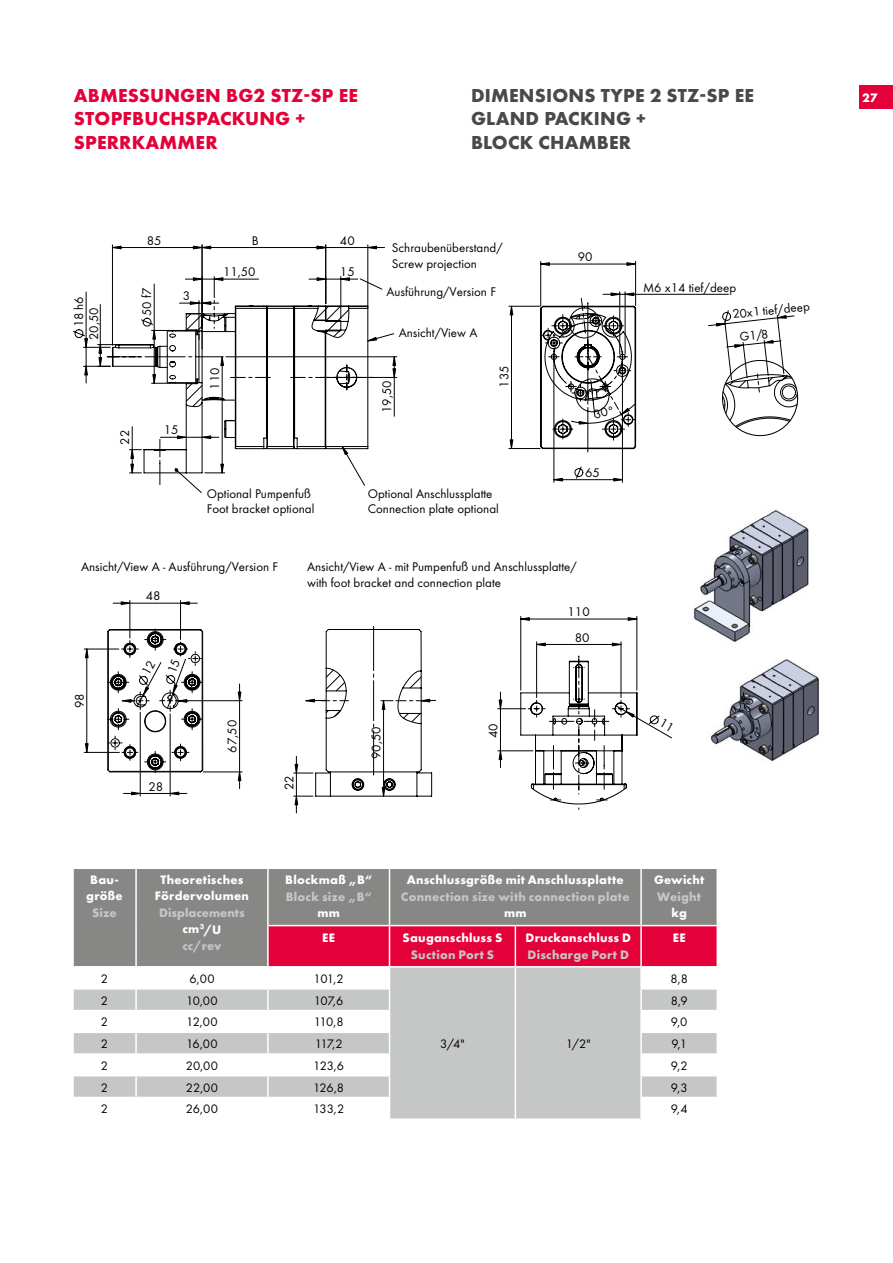
<style>
.page{position:relative;width:893px;height:1263px;background:#fff}
.page>*{position:absolute;margin:0;border:0;box-sizing:border-box;transform-origin:0 0}
.t1{font:700 19.5px/23.4px "Futura PT";letter-spacing:.01em;color:#e40039}
.t2{font:700 19.5px/23.4px "Futura PT";letter-spacing:.01em;color:#494948}
.t3{font:13.05px/15.6px "Function";color:#000}
.t4{font:700 12.75px/16.5px "Futura PT";letter-spacing:.02em;color:#fff;text-align:center}
.t5{font:700 12.75px/16.5px "Futura PT";letter-spacing:.015em;color:#c5c6c6;text-align:center}
.t6{font:12.75px "Futura PT";letter-spacing:-.025em;color:#000}
.s1{color:#fff}
</style>
<div class="page">
<div style="left:859px;top:85px;width:34px;height:24px;background:#e40039"></div>
<img style="left:94px;top:263px;width:725px;height:490px">
<svg style="left:394px;top:278px;width:241px;height:20px"></svg>
<svg style="left:708px;top:310px;width:90px;height:126px"></svg>
<svg style="left:204px;top:315px;width:583px;height:458px"></svg>
<hr style="left:203px;top:772px;width:39px;height:1px;background:#000">
<hr style="left:239px;top:701px;width:1px;height:71px;background:#000">
<hr style="left:140px;top:712px;width:1px;height:84px;background:#000">
<hr style="left:140px;top:793px;width:30px;height:1px;background:#000">
<hr style="left:170px;top:714px;width:1px;height:82px;background:#000">
<hr style="left:84px;top:649px;width:35px;height:1px;background:#000">
<hr style="left:84px;top:752px;width:35px;height:1px;background:#000">
<hr style="left:87px;top:649px;width:1px;height:103px;background:#000">
<svg style="left:238px;top:771px;width:3px;height:18px"></svg>
<svg style="left:170px;top:792px;width:17px;height:3px"></svg>
<svg style="left:123px;top:792px;width:18px;height:3px"></svg>
<svg style="left:85px;top:648px;width:4px;height:10px"></svg>
<svg style="left:85px;top:743px;width:4px;height:10px"></svg>
<svg style="left:107px;top:493px;width:267px;height:210px"></svg>
<svg style="left:94px;top:244px;width:300px;height:249px"></svg>
<hr style="left:112px;top:247px;width:90px;height:1px;background:#000">
<hr style="left:112px;top:245px;width:1px;height:100px;background:#000">
<hr style="left:202px;top:245px;width:1px;height:66px;background:#000">
<svg style="left:73px;top:276px;width:285px;height:62px"></svg>
<hr style="left:325px;top:245px;width:1px;height:59px;background:#000">
<svg style="left:367px;top:246px;width:10px;height:3px"></svg>
<svg style="left:317px;top:246px;width:9px;height:3px"></svg>
<svg style="left:193px;top:246px;width:18px;height:3px"></svg>
<svg style="left:113px;top:246px;width:9px;height:3px"></svg>
<svg style="left:83px;top:277px;width:294px;height:197px"></svg>
<svg style="left:341px;top:298px;width:294px;height:157px"></svg>
<hr style="left:511px;top:306px;width:1px;height:142px;background:#000">
<hr style="left:541px;top:264px;width:95px;height:1px;background:#000">
<hr style="left:635px;top:261px;width:1px;height:45px;background:#000">
<hr style="left:540px;top:261px;width:1px;height:45px;background:#000">
<hr style="left:509px;top:448px;width:31px;height:1px;background:#000">
<hr style="left:509px;top:306px;width:31px;height:1px;background:#000">
<hr style="left:619px;top:292px;width:1px;height:62px;background:#000">
<hr style="left:625px;top:292px;width:1px;height:62px;background:#000">
<hr style="left:625px;top:294px;width:103px;height:1px;background:#000">
<svg style="left:626px;top:262px;width:10px;height:4px"></svg>
<svg style="left:540px;top:262px;width:10px;height:4px"></svg>
<svg style="left:510px;top:439px;width:3px;height:9px"></svg>
<svg style="left:510px;top:306px;width:3px;height:9px"></svg>
<svg style="left:603px;top:292px;width:31px;height:4px"></svg>
<div style="left:74px;top:869px;width:643px;height:97px;background:#878786"></div>
<svg style="left:74px;top:989px;width:61px;height:108px;fill:#c5c6c6"></svg>
<hr style="left:72px;top:1010px;width:64px;height:1px;background:#fff">
<hr style="left:72px;top:1031px;width:64px;height:2px;background:#fff">
<hr style="left:72px;top:1053px;width:64px;height:2px;background:#fff">
<hr style="left:72px;top:1075px;width:64px;height:1px;background:#fff">
<svg style="left:136px;top:925px;width:582px;height:193px"></svg>
<hr style="left:135px;top:869px;width:2px;height:56px;background:#fff">
<hr style="left:135px;top:925px;width:2px;height:41px;background:#fff">
<hr style="left:267px;top:869px;width:2px;height:56px;background:#fff">
<hr style="left:389px;top:869px;width:1px;height:56px;background:#fff">
<hr style="left:640px;top:869px;width:2px;height:56px;background:#fff">
<hr style="left:267px;top:925px;width:122px;height:1px;background:#fff">
<hr style="left:389px;top:925px;width:126px;height:1px;background:#fff">
<hr style="left:515px;top:925px;width:126px;height:1px;background:#fff">
<hr style="left:641px;top:925px;width:77px;height:1px;background:#fff">
<hr style="left:136px;top:966px;width:132px;height:1px;background:#fff">
<svg style="left:294px;top:660px;width:379px;height:153px"></svg>
<svg style="left:540px;top:305px;width:96px;height:178px"></svg>
<svg style="left:107px;top:600px;width:97px;height:173px"></svg>
<h1 class="t1" style="left:74px;top:83px;width:286px">ABMESSUNGEN BG2 STZ-SP EE</h1>
<p class="t4" style="left:862px;top:89px;width:17px">27</p>
<h1 class="t1" style="left:74px;top:107px;width:233px">STOPFBUCHSPACKUNG +<br>SPERRKAMMER</h1>
<h1 class="t2" style="left:471px;top:83px;width:285px">DIMENSIONS TYPE 2 STZ-SP EE<br>GLAND PACKING +<br>BLOCK CHAMBER</h1>
<p class="t3" style="left:71px;top:327px;width:33px;rotate:-90deg">18 h6</p>
<p class="t3" style="left:86px;top:340px;width:34px;rotate:-90deg">20,50</p>
<p class="t3" style="left:147px;top:233px;width:16px">85</p>
<p class="t3" style="left:139px;top:316px;width:30px;rotate:-90deg">50 f7</p>
<p class="t3" style="left:183px;top:288px;width:9px">3</p>
<p class="t3" style="left:117px;top:445px;width:16px;rotate:-90deg">22</p>
<p class="t3" style="left:164px;top:422px;width:16px">15</p>
<p class="t3" style="left:252px;top:233px;width:8px">B</p>
<p class="t3" style="left:223px;top:264px;width:34px">11,50</p>
<p class="t3" style="left:340px;top:233px;width:16px">40</p>
<p class="t3" style="left:340px;top:264px;width:16px">15</p>
<p class="t3" style="left:392px;top:240px;width:112px">Schraubenüberstand/<br>Screw projection</p>
<p class="t3" style="left:386px;top:283px;width:111px">Ausführung/Version F</p>
<p class="t3" style="left:399px;top:325px;width:80px">Ansicht/View A</p>
<p class="t3" style="left:207px;top:390px;width:24px;rotate:-90deg">110</p>
<p class="t3" style="left:379px;top:413px;width:34px;rotate:-90deg">19,50</p>
<p class="t3" style="left:496px;top:388px;width:24px;rotate:-90deg">135</p>
<p class="t3" style="left:207px;top:486px;width:109px">Optional Pumpenfuß<br>Foot bracket optional</p>
<p class="t3" style="left:368px;top:486px;width:133px">Optional Anschlussplatte<br>Connection plate optional</p>
<p class="t3" style="left:578px;top:249px;width:16px">90</p>
<p class="t3" style="left:585px;top:465px;width:16px">65</p>
<p class="t3" style="left:81px;top:559px;width:199px">Ansicht/View A - Ausführung/Version F</p>
<p class="t3" style="left:307px;top:559px;width:271px">Ansicht/View A - mit Pumpenfuß und Anschlussplatte/ with foot bracket and connection plate</p>
<p class="t3" style="left:146px;top:588px;width:16px">48</p>
<p class="t3" style="left:568px;top:604px;width:24px">110</p>
<p class="t3" style="left:72px;top:708px;width:16px;rotate:-90deg">98</p>
<p class="t3" style="left:148px;top:779px;width:16px">28</p>
<p class="t3" style="left:225px;top:752px;width:34px;rotate:-90deg">67,50</p>
<p class="t3" style="left:281px;top:790px;width:16px;rotate:-90deg">22</p>
<p class="t3" style="left:368px;top:759px;width:34px;rotate:-90deg">90,50</p>
<p class="t3" style="left:485px;top:738px;width:16px;rotate:-90deg">40</p>
<p class="t3" style="left:575px;top:630px;width:16px">80</p>
<p class="t3" style="left:643px;top:279px;width:95px">M6 x14 tief/deep</p>
<p class="t3" style="left:732px;top:306px;width:79px;rotate:-6deg">20 x1 tief/deep</p>
<p class="t3" style="left:739px;top:329px;width:31px;rotate:-6deg">G1/8</p>
<p class="t4" style="left:86px;top:871px;width:38px">Bau&shy;größe</p>
<p class="t5" style="left:92px;top:904px;width:26px">Size</p>
<p class="t4" style="left:155px;top:871px;width:96px">Theoretisches<br>Fördervolumen</p>
<p class="t5" style="left:159px;top:904px;width:87px">Displacements <span class="s1">cm</span><sup>3</sup><span class="s1">/U<br></span>cc/rev</p>
<p class="t4" style="left:285px;top:871px;width:88px">Blockmaß „B“</p>
<p class="t5" style="left:286px;top:888px;width:87px">Block size „B“</p>
<p class="t4" style="left:317px;top:904px;width:24px">mm</p>
<p class="t4" style="left:407px;top:871px;width:218px">Anschlussgröße mit Anschlussplatte</p>
<p class="t5" style="left:401px;top:888px;width:230px">Connection size with connection plate</p>
<p class="t4" style="left:504px;top:904px;width:24px">mm</p>
<p class="t4" style="left:322px;top:929px;width:14px">EE</p>
<p class="t4" style="left:403px;top:929px;width:101px">Sauganschluss S</p>
<p class="t5" style="left:411px;top:946px;width:85px">Suction Port S</p>
<p class="t4" style="left:525px;top:929px;width:107px">Druckanschluss D</p>
<p class="t5" style="left:528px;top:946px;width:103px">Discharge Port D</p>
<p class="t6" style="left:101px;top:971px;width:9px">2</p>
<p class="t6" style="left:189px;top:971px;width:27px">6,00</p>
<p class="t6" style="left:314px;top:971px;width:32px">101,2</p>
<p class="t4" style="left:654px;top:871px;width:52px">Gewicht</p>
<p class="t5" style="left:657px;top:888px;width:45px">Weight</p>
<p class="t4" style="left:671px;top:904px;width:17px">kg</p>
<p class="t4" style="left:673px;top:929px;width:14px">EE</p>
<p class="t6" style="left:670px;top:971px;width:19px">8,8</p>
<p class="t6" style="left:101px;top:993px;width:9px">2</p>
<p class="t6" style="left:186px;top:993px;width:33px">10,00</p>
<p class="t6" style="left:314px;top:993px;width:31px">107,6</p>
<p class="t6" style="left:671px;top:993px;width:18px">8,9</p>
<p class="t6" style="left:101px;top:1014px;width:9px">2</p>
<p class="t6" style="left:186px;top:1014px;width:33px">12,00</p>
<p class="t6" style="left:314px;top:1014px;width:31px">110,8</p>
<p class="t6" style="left:671px;top:1014px;width:18px">9,0</p>
<p class="t6" style="left:101px;top:1036px;width:9px">2</p>
<p class="t6" style="left:186px;top:1036px;width:33px">16,00</p>
<p class="t6" style="left:315px;top:1036px;width:30px">117,2</p>
<p class="t6" style="left:671px;top:1036px;width:17px">9,1</p>
<p class="t6" style="left:101px;top:1058px;width:9px">2</p>
<p class="t6" style="left:186px;top:1058px;width:34px">20,00</p>
<p class="t6" style="left:313px;top:1058px;width:32px">123,6</p>
<p class="t6" style="left:671px;top:1058px;width:18px">9,2</p>
<p class="t6" style="left:101px;top:1080px;width:9px">2</p>
<p class="t6" style="left:186px;top:1080px;width:34px">22,00</p>
<p class="t6" style="left:313px;top:1080px;width:32px">126,8</p>
<p class="t6" style="left:671px;top:1080px;width:18px">9,3</p>
<p class="t6" style="left:101px;top:1101px;width:9px">2</p>
<p class="t6" style="left:186px;top:1101px;width:34px">26,00</p>
<p class="t6" style="left:313px;top:1101px;width:33px">133,2</p>
<p class="t6" style="left:671px;top:1101px;width:18px">9,4</p>
<p class="t6" style="left:440px;top:1036px;width:26px">3/4"</p>
<p class="t6" style="left:566px;top:1036px;width:27px">1/2"</p>
</div>
